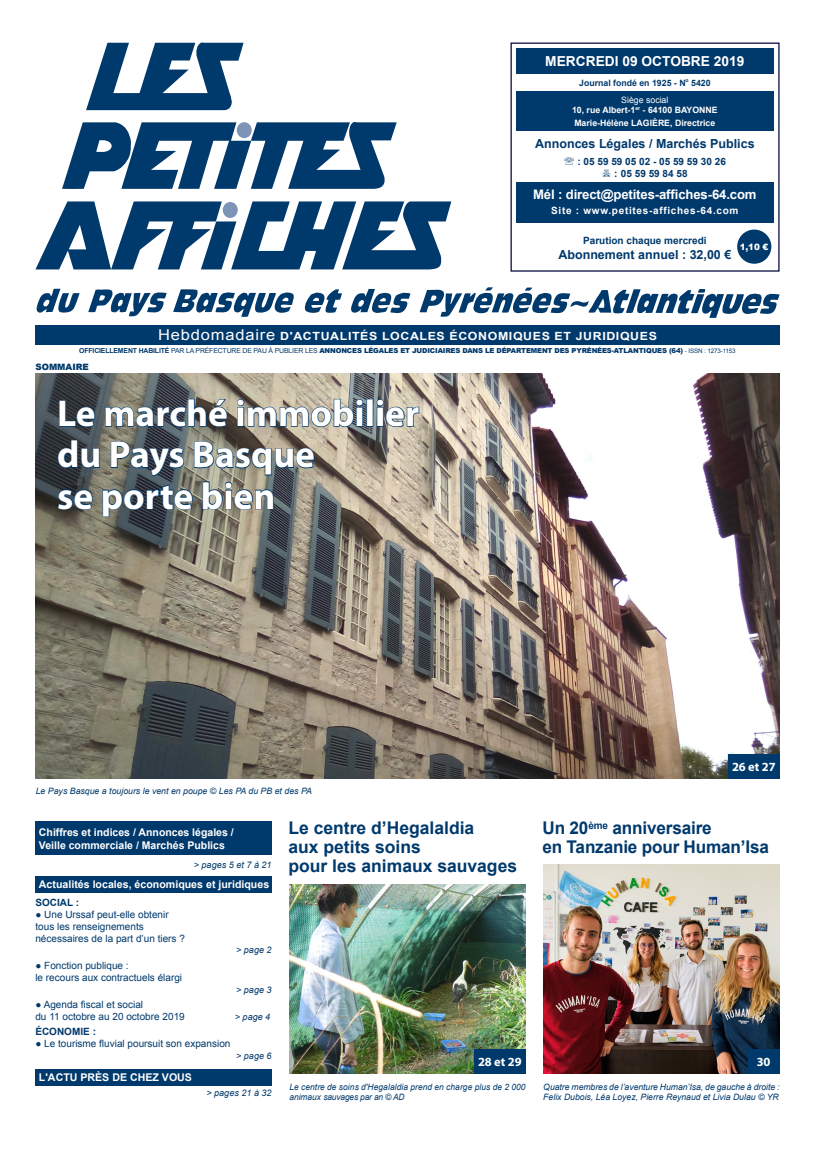
<style>
.page{position:relative;width:815px;height:1150px;background:#fff}
.page>*{position:absolute;margin:0;border:0;box-sizing:border-box;transform-origin:0 0}
.Tritre_principale_co{font:700 37.5px/41.2px "Myriad Pro";color:#fff}
.Légende_couleur{font:700 17.5px/18.8px "Arial";color:#00396c}
.t1{font:700 13.75px "Arial";color:#fff}
.t2{font:700 13.12px "Arial";letter-spacing:-.01em;color:#fff}
.t3{font:700 12.5px "Arial";color:#00396c}
.Chapo_titre_secondai{font:700 12.5px "Myriad Pro";color:#fff}
.t4{font:700 11.25px "Arial";letter-spacing:.05em;color:#fff;scale:1.1 1}
.t5{font:700 10.62px/12.8px "Arial";color:#fff}
.t6{font:10px "Arial";color:#00396c}
.t7{font:700 10px "Arial";color:#00396c}
.t8{font:700 10px "Arial";letter-spacing:.07em;color:#fff}
.t9{font:italic 9px "Arial";color:#00396c}
.t10{font:italic 8.75px/10.5px "Arial";color:#00396c}
.t11{font:italic 8.75px/10.5px "Arial";color:#00396c;scale:.96 1}
.t12{font:700 8.75px/10.5px "Arial";color:#fff;text-align:center}
.t13{font:700 8.75px "Arial";color:#00396c}
.Légende_couleur-2{font:900 8.75px "Arial";color:#00396c}
.t14{font:900 8.75px "Arial";color:#fff}
.t15{font:900 6.88px "Arial";letter-spacing:-.02em;color:#00396c}
.t16{font:700 5.12px "Arial";color:#00396c}
.s1{font-style:italic}
.s2{font-weight:400}
.s3{font-weight:400;font-size:15px}
.s4{font-weight:700}
.s5{font-weight:400;font-size:6.25px}
</style>
<div class="page">
<img style="left:35px;top:374px;width:745px;height:404px">
<svg style="left:351px;top:289px;width:60px;height:25px"></svg>
<svg style="left:420px;top:287px;width:360px;height:31px"></svg>
<svg style="left:88px;top:289px;width:79px;height:28px"></svg>
<svg style="left:36px;top:289px;width:44px;height:24px"></svg>
<svg style="left:173px;top:289px;width:169px;height:28px"></svg>
<svg style="left:86px;top:43px;width:158px;height:67px"></svg>
<svg style="left:35px;top:201px;width:416px;height:68px"></svg>
<svg style="left:62px;top:122px;width:335px;height:67px"></svg>
<div style="left:237px;top:122px;width:15px;height:16px;background:#7d94b8;border-radius:50%"></div>
<div style="left:223px;top:202px;width:15px;height:16px;background:#7d94b8;border-radius:50%"></div>
<div style="left:511px;top:43px;width:269px;height:229px;border:1px solid #00063b"></div>
<div style="left:516px;top:91px;width:257px;height:40px;background:#00396c"></div>
<div style="left:516px;top:49px;width:257px;height:25px;background:#00396c"></div>
<div style="left:35px;top:325px;width:745px;height:19px;background:#00396c"></div>
<div style="left:737px;top:230px;width:34px;height:34px;background:#00396c;border-radius:50%"></div>
<div style="left:516px;top:182px;width:257px;height:41px;background:#00396c"></div>
<div style="left:728px;top:754px;width:52px;height:24px;background:#00396c"></div>
<img style="left:543px;top:865px;width:237px;height:209px">
<div style="left:748px;top:1049px;width:32px;height:25px;background:#00396c"></div>
<div style="left:35px;top:821px;width:237px;height:34px;background:#00396c"></div>
<div style="left:35px;top:876px;width:237px;height:16px;background:#00396c"></div>
<div style="left:35px;top:1069px;width:237px;height:16px;background:#00396c"></div>
<img style="left:289px;top:884px;width:237px;height:190px">
<div style="left:474px;top:1049px;width:52px;height:25px;background:#00396c"></div>
<svg style="left:58px;top:400px;width:38px;height:28px"></svg>
<svg style="left:104px;top:398px;width:124px;height:30px;background:#4d5961"></svg>
<svg style="left:236px;top:398px;width:128px;height:30px;background:#898e8b"></svg>
<div style="left:366px;top:399px;width:7px;height:28px;border:1px solid #00396c"></div>
<svg style="left:376px;top:399px;width:44px;height:29px"></svg>
<svg style="left:57px;top:439px;width:258px;height:78px;background:#5e6667"></svg>
<p class="t1" style="left:545px;top:52px;width:201px">MERCREDI 09 OCTOBRE 2019</p>
<p class="t13" style="left:579px;top:77px;width:108px">Journal fondé en 1925 <span class="s1">-</span> N</p>
<p class="t16" style="left:686px;top:77px;width:5px">o</p>
<p class="t13" style="left:691px;top:77px;width:21px">5420</p>
<p class="t12" style="left:572px;top:95px;width:147px"><span class="s2">Siège social<br></span>10, rue Albert-1<sup>er</sup> - 64100 BAYONNE</p>
<p class="t12" style="left:574px;top:117px;width:143px">Marie-Hélène LAGIÈRE, Directrice</p>
<p class="t7" style="left:577px;top:155px;width:150px">: 05 59 59 05 02 - 05 59 59 30 26</p>
<p class="t7" style="left:614px;top:167px;width:75px">: 05 59 59 84 58</p>
<p class="t3" style="left:535px;top:136px;width:221px">Annonces Légales / Marchés Publics</p>
<p class="t2" style="left:533px;top:186px;width:225px">Mél : direct@petites-affiches-64.com</p>
<p class="t8" style="left:551px;top:204px;width:189px">Site : www.petites-affiches-64.com</p>
<p class="t7" style="left:583px;top:233px;width:125px">Parution chaque mercredi</p>
<p class="t3" style="left:558px;top:246px;width:174px">Abonnement annuel : 32,00 €</p>
<p class="t14" style="left:740px;top:240px;width:30px">1,10 €</p>
<p class="t4" style="left:158px;top:329px;width:455px"><span class="s3">Hebdomadaire</span> D'ACTUALITÉS LOCALES ÉCONOMIQUES ET JURIDIQUES</p>
<p class="t15" style="left:79px;top:346px;width:658px"><span class="s4">OFFICIELLEMENT HABILITÉ</span> <span class="s2">PAR LA PRÉFECTURE DE PAU À PUBLIER LES</span> ANNONCES LÉGALES ET JUDICIAIRES DANS LE DÉPARTEMENT DES PYRÉNÉES-ATLANTIQUES (64) <span class="s5">- ISSN : 1273-1153</span></p>
<p class="Légende_couleur-2" style="left:35px;top:361px;width:55px">SOMMAIRE</p>
<p class="Tritre_principale_co" style="left:57px;top:392px;width:364px">Le marché immobilier du Pays Basque<br>se porte bien</p>
<p class="t10" style="left:36px;top:786px;width:278px">Le Pays Basque a toujours le vent en poupe © Les PA du PB et des PA</p>
<p class="Légende_couleur" style="left:289px;top:819px;width:230px">Le centre d’Hegalaldia<br>aux petits soins<br>pour les animaux sauvages</p>
<p class="t5" style="left:39px;top:826px;width:196px">Chiffres et indices / Annonces légales /<br>Veille commerciale / Marchés Publics</p>
<p class="t9" style="left:194px;top:859px;width:79px">&gt; pages 5 et 7 à 21</p>
<p class="t5" style="left:39px;top:878px;width:232px">Actualités locales, économiques et juridiques</p>
<p class="t7" style="left:35px;top:896px;width:45px">SOCIAL :</p>
<p class="t6" style="left:35px;top:908px;width:135px">● Une Urssaf peut-elle obtenir</p>
<p class="t6" style="left:35px;top:919px;width:110px">tous les renseignements</p>
<p class="t6" style="left:35px;top:931px;width:151px">nécessaires de la part d’un tiers ?</p>
<p class="t9" style="left:236px;top:944px;width:37px">&gt; page 2</p>
<p class="t6" style="left:35px;top:959px;width:95px">● Fonction publique :</p>
<p class="t6" style="left:35px;top:971px;width:148px">le recours aux contractuels élargi</p>
<p class="t9" style="left:236px;top:983px;width:37px">&gt; page 3</p>
<p class="t6" style="left:35px;top:998px;width:109px">● Agenda fiscal et social</p>
<p class="t6" style="left:35px;top:1010px;width:151px">du 11 octobre au 20 octobre 2019</p>
<p class="t9" style="left:235px;top:1011px;width:37px">&gt; page 4</p>
<p class="t7" style="left:35px;top:1025px;width:62px">ÉCONOMIE :</p>
<p class="t6" style="left:35px;top:1037px;width:197px">● Le tourisme fluvial poursuit son expansion</p>
<p class="t9" style="left:236px;top:1050px;width:37px">&gt; page 6</p>
<p class="t5" style="left:39px;top:1072px;width:155px">L'ACTU PRÈS DE CHEZ VOUS</p>
<p class="t9" style="left:206px;top:1087px;width:67px">&gt; pages 21 à 32</p>
<p class="t11" style="left:289px;top:1081px;width:248px">Le centre de soins d'Hegalaldia prend en charge plus de 2 000 animaux sauvages par an © AD</p>
<p class="Chapo_titre_secondai" style="left:478px;top:1054px;width:45px">28 et 29</p>
<p class="Chapo_titre_secondai" style="left:732px;top:758px;width:45px">26 et 27</p>
<p class="Légende_couleur" style="left:542px;top:819px;width:228px">Un 20<sup>ème</sup> anniversaire<br>en Tanzanie pour Human’Isa</p>
<p class="Chapo_titre_secondai" style="left:757px;top:1054px;width:15px">30</p>
<p class="t10" style="left:543px;top:1081px;width:238px">Quatre membres de l’aventure Human’Isa, de gauche à droite :<br>Felix Dubois, Léa Loyez, Pierre Reynaud et Livia Dulau © YR</p>
</div>
